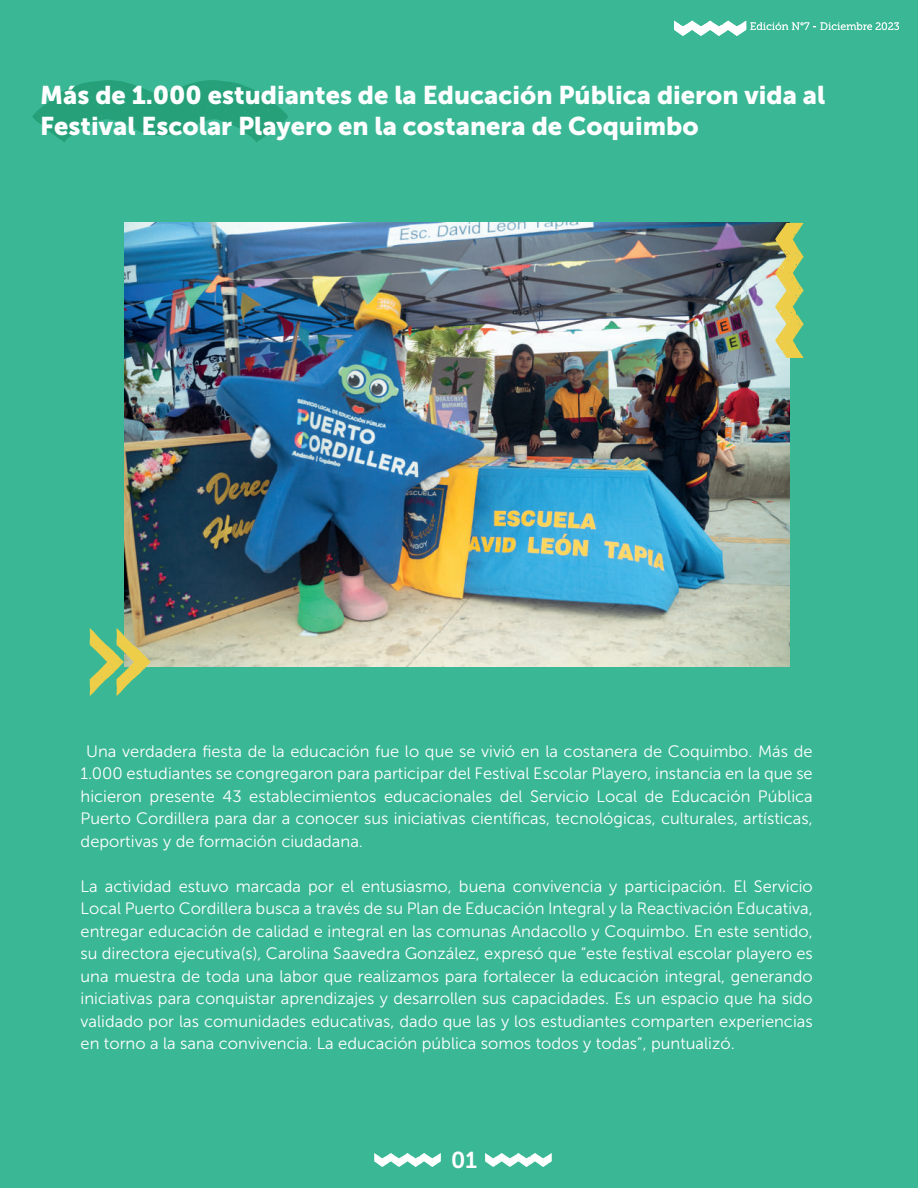
<style>
.page{position:relative;width:918px;height:1188px;background:#3ab794}
.page>*{position:absolute;margin:0;border:0;box-sizing:border-box;transform-origin:0 0}
.t1{font:25.5px/30.6px "Museo Sans 900";color:#fff}
.t2{font:22.95px "Museo Slab 700";color:#fff}
.t3{font:16.5px/22.5px "Museo Sans 300";color:#fff;text-align:justify}
.t4{font:10.5px "Museo Slab 300";color:#fff}
</style>
<div class="page">
<svg style="left:32px;top:80px;width:256px;height:62px"></svg>
<svg style="left:374px;top:1153px;width:67px;height:14px"></svg>
<svg style="left:485px;top:1153px;width:67px;height:14px"></svg>
<svg style="left:674px;top:21px;width:225px;height:15px"></svg>
<img style="left:125px;top:223px;width:665px;height:443px">
<svg style="left:90px;top:628px;width:61px;height:68px"></svg>
<svg style="left:775px;top:223px;width:29px;height:135px"></svg>
<p class="t4" style="left:750px;top:20px;width:151px">Edición N°7 - Diciembre 2023</p>
<h1 class="t1" style="left:40px;top:80px;width:787px">Más de 1.000 estudiantes de la Educación Pública dieron vida al<br>Festival Escolar Playero en la costanera de Coquimbo</h1>
<p class="t3" style="left:81px;top:740px;width:734px;text-indent:6px">Una verdadera fiesta de la educación fue lo que se vivió en la costanera de Coquimbo. Más de 1.000 estudiantes se congregaron para participar del Festival Escolar Playero, instancia en la que se hicieron presente 43 establecimientos educacionales del Servicio Local de Educación Pública Puerto Cordillera para dar a conocer sus iniciativas científicas, tecnológicas, culturales, artísticas, deportivas y de formación ciudadana.</p>
<p class="t3" style="left:81px;top:875px;width:734px">La actividad estuvo marcada por el entusiasmo, buena convivencia y participación. El Servicio Local Puerto Cordillera busca a través de su Plan de Educación Integral y la Reactivación Educativa, entregar educación de calidad e integral en las comunas Andacollo y Coquimbo. En este sentido, su directora ejecutiva(s), Carolina Saavedra González, expresó que “este festival escolar playero es una muestra de toda una labor que realizamos para fortalecer la educación integral, generando iniciativas para conquistar aprendizajes y desarrollen sus capacidades. Es un espacio que ha sido validado por las comunidades educativas, dado que las y los estudiantes comparten experiencias en torno a la sana convivencia. La educación pública somos todos y todas”, puntualizó.</p>
<h2 class="t2" style="left:451px;top:1147px;width:27px">01</h2>
</div>
